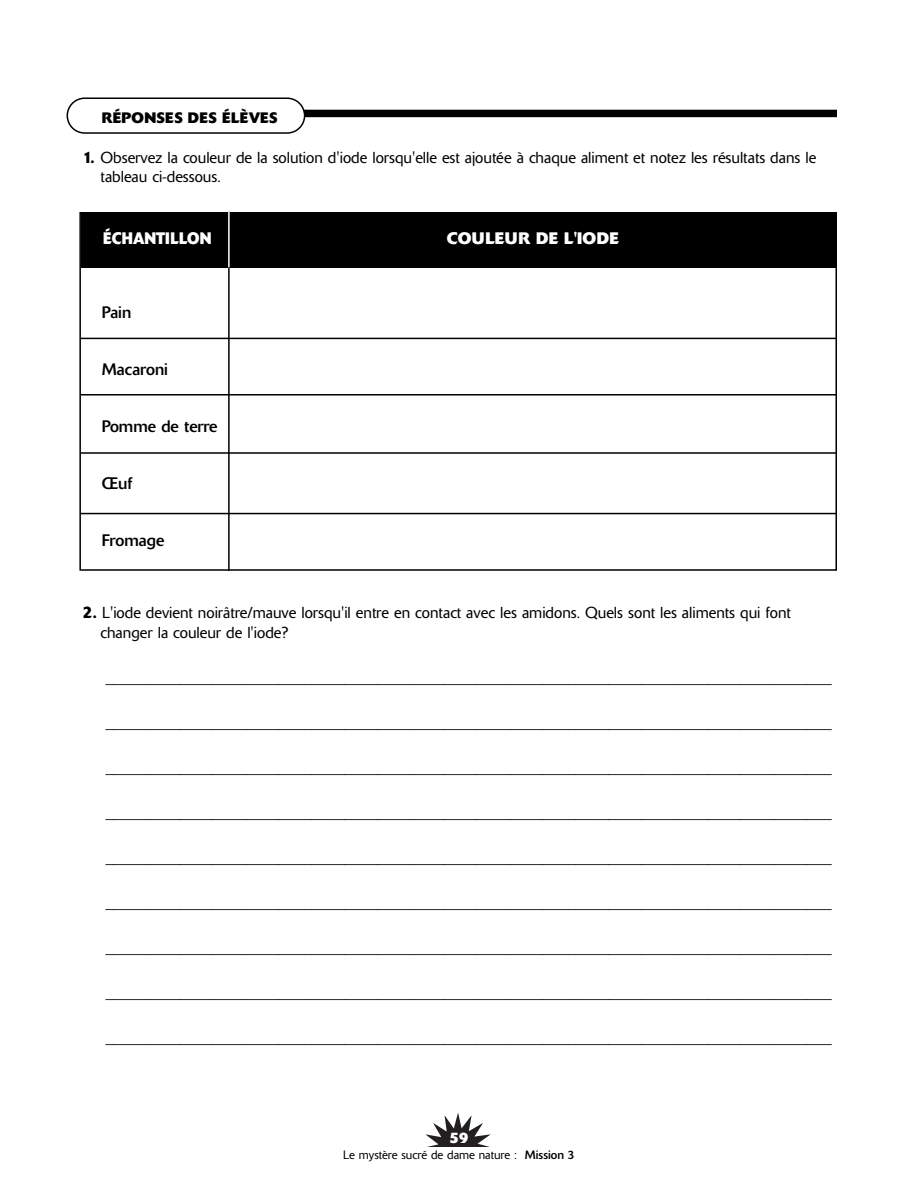
<style>
.page{position:relative;width:918px;height:1188px;background:#fff}
.page>*{position:absolute;margin:0;border:0;box-sizing:border-box;transform-origin:0 0}
.t1{font:300 16.5px "Delta";color:#000}
.t2{font:16.5px "Delta";color:#000}
.t3{font:700 16.5px "Delta";letter-spacing:.02em;color:#fff}
.t4{font:700 16.5px "Delta";color:#fff;scale:.9 1}
.t5{font:300 15.75px/19.8px "Delta";color:#000}
.t6{font:700 15px "Delta";letter-spacing:.02em;color:#000}
.t7{font:700 15px "Delta";color:#fff}
.t8{font:300 12px "Delta";color:#000}
.s1{font-weight:500;font-size:16.5px}
.s2{font-weight:400}
</style>
<div class="page">
<svg style="left:425px;top:1113px;width:66px;height:34px"></svg>
<div style="left:82px;top:110px;width:755px;height:7px;background:#000"></div>
<svg style="left:67px;top:97px;width:238px;height:37px"></svg>
<div style="left:81px;top:212px;width:754px;height:55px;background:#000"></div>
<div style="left:79px;top:212px;width:758px;height:359px;border:2px solid #000"></div>
<hr style="left:228px;top:211px;width:2px;height:360px;background:#000">
<hr style="left:228px;top:207px;width:2px;height:60px;background:#fff">
<hr style="left:81px;top:394px;width:756px;height:2px;background:#000">
<hr style="left:81px;top:452px;width:756px;height:2px;background:#000">
<hr style="left:81px;top:338px;width:756px;height:1px;background:#000">
<hr style="left:81px;top:513px;width:756px;height:1px;background:#000">
<p class="t6" style="left:102px;top:112px;width:177px">RÉPONSES DES ÉLÈVES</p>
<p class="t5" style="left:100px;top:149px;width:717px;text-indent:-18px"><span class="s1">1.</span> Observez la couleur de la solution d'iode lorsqu'elle est ajoutée à chaque aliment et notez les résultats dans le tableau ci-dessous.</p>
<p class="t4" style="left:103px;top:232px;width:122px">ÉCHANTILLON</p>
<p class="t3" style="left:447px;top:233px;width:174px">COULEUR DE L'IODE</p>
<p class="t2" style="left:102px;top:306px;width:31px">Pain</p>
<p class="t2" style="left:102px;top:363px;width:68px">Macaroni</p>
<p class="t2" style="left:102px;top:420px;width:117px">Pomme de terre</p>
<p class="t2" style="left:102px;top:477px;width:32px">Œuf</p>
<p class="t2" style="left:102px;top:534px;width:64px">Fromage</p>
<p class="t5" style="left:100px;top:604px;width:692px;text-indent:-18px"><span class="s1">2.</span> L'iode devient noirâtre/mauve lorsqu'il entre en contact avec les amidons. Quels sont les aliments qui font changer la couleur de l'iode?</p>
<p class="t1" style="left:106px;top:671px;width:727px">________________________________________________________________________________________</p>
<p class="t1" style="left:106px;top:716px;width:727px">________________________________________________________________________________________</p>
<p class="t1" style="left:106px;top:761px;width:727px">________________________________________________________________________________________</p>
<p class="t1" style="left:106px;top:806px;width:727px">________________________________________________________________________________________</p>
<p class="t1" style="left:106px;top:851px;width:727px">________________________________________________________________________________________</p>
<p class="t1" style="left:106px;top:896px;width:727px">________________________________________________________________________________________</p>
<p class="t1" style="left:106px;top:941px;width:727px">________________________________________________________________________________________</p>
<p class="t1" style="left:106px;top:986px;width:727px">________________________________________________________________________________________</p>
<p class="t1" style="left:106px;top:1031px;width:727px">________________________________________________________________________________________</p>
<p class="t7" style="left:450px;top:1133px;width:20px">59</p>
<p class="t8" style="left:343px;top:1151px;width:233px">Le mystère sucré de dame nature : <span class="s2">Mission 3</span></p>
</div>
